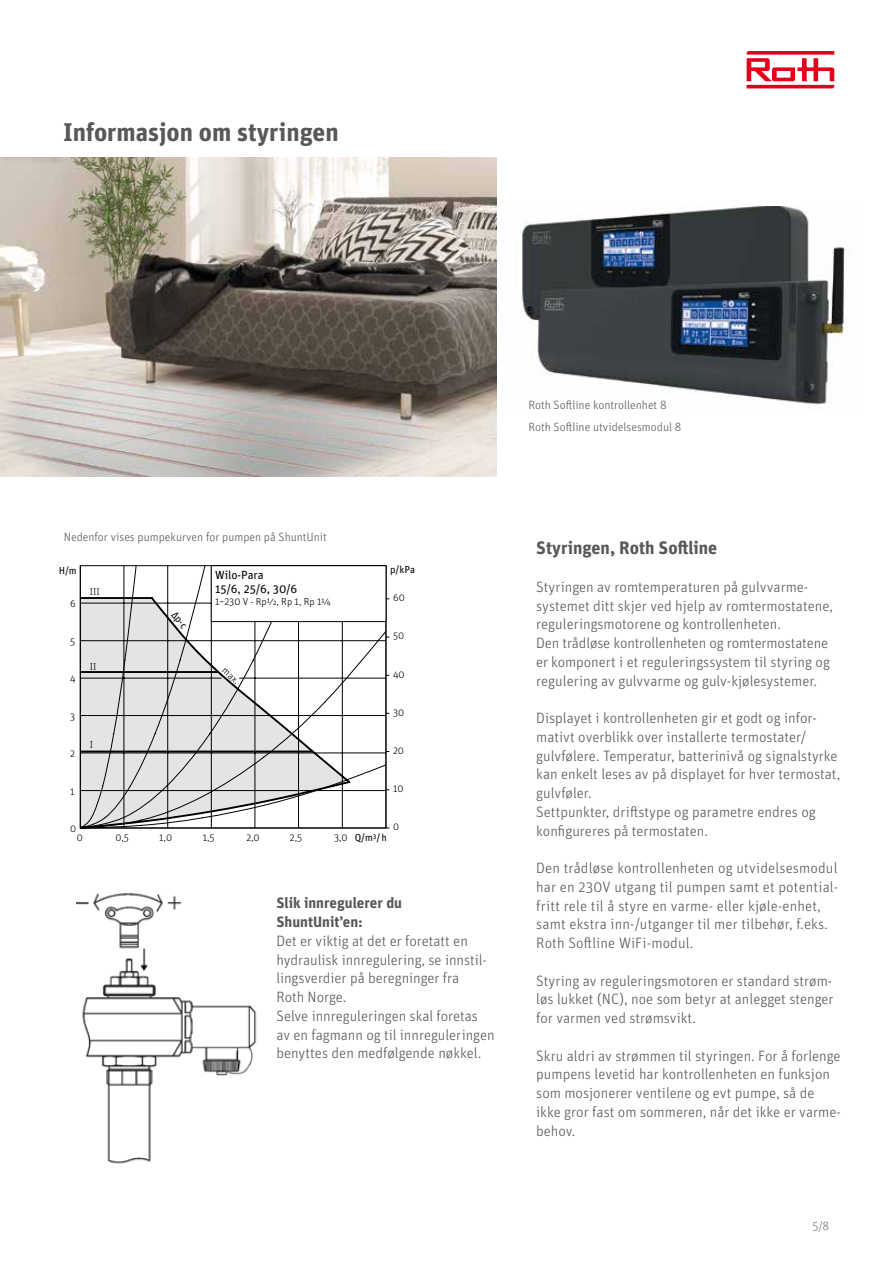
<style>
.page{position:relative;width:893px;height:1263px;background:#fff}
.page>*{position:absolute;margin:0;border:0;box-sizing:border-box;transform-origin:0 0}
.t1{font:700 25.5px "Unit OT";color:#58585a}
.t2{font:700 18px "Unit OT";color:#58585a}
.t3{font:300 15px/18.8px "Unit OT";color:#58585a}
.t4{font:700 15px/18.8px "Unit OT";color:#58585a}
.t5{font:300 12px/21.3px "Unit OT";color:#58585a}
.t6{font:300 12px "Unit OT";color:#707172}
.t7{font:11.85px/14.2px "Unit OT";color:#000}
.t8{font:300 10.2px "Unit OT";color:#000}
.t9{font:10.2px "Unit OT";color:#000}
</style>
<div class="page">
<svg style="left:747px;top:51px;width:87px;height:37px"></svg>
<img style="left:0;top:157px;width:496px;height:319px">
<svg style="left:123px;top:567px;width:261px;height:225px"></svg>
<svg style="left:79px;top:595px;width:273px;height:234px"></svg>
<hr style="left:80px;top:750px;width:233px;height:2px;background:#000">
<hr style="left:80px;top:671px;width:138px;height:2px;background:#000">
<div style="left:80px;top:565px;width:306px;height:263px;border:1px solid #000"></div>
<div style="left:211px;top:566px;width:175px;height:56px;background:#fff"></div>
<div style="left:211px;top:565px;width:175px;height:57px;border:1px solid #000"></div>
<img style="left:76px;top:893px;width:181px;height:271px">
<img style="left:522px;top:207px;width:329px;height:198px">
<h1 class="t1" style="left:63px;top:116px;width:277px">Informasjon om styringen</h1>
<p class="t5" style="left:528px;top:394px;width:155px">Roth Softline kontrollenhet 8<br>Roth Softline utvidelsesmodul 8</p>
<p class="t5" style="left:64px;top:526px;width:265px">Nedenfor vises pumpekurven for pumpen på ShuntUnit</p>
<p class="t9" style="left:59px;top:564px;width:20px">H/m</p>
<p class="t9" style="left:390px;top:563px;width:26px">p/kPa</p>
<p class="t7" style="left:215px;top:567px;width:84px">Wilo-Para<br>15/6, 25/6, 30/6</p>
<p class="t8" style="left:215px;top:596px;width:117px">1~230 V - Rp½, Rp 1, Rp 1¼</p>
<p class="t8" style="left:90px;top:586px;width:12px">III</p>
<p class="t8" style="left:393px;top:592px;width:13px">60</p>
<p class="t8" style="left:70px;top:598px;width:7px">6</p>
<p class="t9" style="left:178px;top:608px;width:20px;rotate:51deg">Δp-c</p>
<p class="t8" style="left:70px;top:635px;width:7px">5</p>
<p class="t8" style="left:393px;top:630px;width:13px">50</p>
<p class="t8" style="left:70px;top:673px;width:7px">4</p>
<p class="t8" style="left:90px;top:660px;width:8px">II</p>
<p class="t8" style="left:228px;top:664px;width:21px;rotate:42deg">max.</p>
<p class="t8" style="left:393px;top:668px;width:13px">40</p>
<p class="t8" style="left:70px;top:710px;width:7px">3</p>
<p class="t8" style="left:393px;top:706px;width:13px">30</p>
<p class="t8" style="left:70px;top:747px;width:6px">2</p>
<p class="t8" style="left:90px;top:739px;width:5px">I</p>
<p class="t8" style="left:393px;top:744px;width:12px">20</p>
<p class="t8" style="left:70px;top:785px;width:6px">1</p>
<p class="t8" style="left:393px;top:783px;width:12px">10</p>
<p class="t8" style="left:70px;top:822px;width:8px">0</p>
<p class="t8" style="left:77px;top:831px;width:8px">0</p>
<p class="t8" style="left:115px;top:831px;width:15px">0,5</p>
<p class="t8" style="left:159px;top:831px;width:14px">1,0</p>
<p class="t8" style="left:203px;top:831px;width:13px">1,5</p>
<p class="t8" style="left:246px;top:831px;width:15px">2,0</p>
<p class="t8" style="left:290px;top:831px;width:14px">2,5</p>
<p class="t8" style="left:334px;top:831px;width:15px">3,0</p>
<p class="t8" style="left:393px;top:821px;width:8px">0</p>
<p class="t9" style="left:355px;top:831px;width:34px">Q/m³/h</p>
<p class="t4" style="left:276px;top:893px;width:127px">Slik innregulerer du<br>ShuntUnit’en:</p>
<p class="t3" style="left:276px;top:931px;width:220px">Det er viktig at det er foretatt en hydraulisk innregulering, se innstil&shy;lingsverdier på beregninger fra<br>Roth Norge.<br>Selve innreguleringen skal foretas av en fagmann og til innreguleringen benyttes den medfølgende nøkkel.</p>
<p class="t8" style="left:323px;top:922px;width:16px">0,8</p>
<p class="t2" style="left:536px;top:536px;width:183px">Styringen, Roth Softline</p>
<p class="t3" style="left:536px;top:577px;width:298px">Styringen av romtemperaturen på gulvvarme&shy;systemet ditt skjer ved hjelp av romtermostatene, reguleringsmotorene og kontrollenheten.<br>Den trådløse kontrollenheten og romtermostatene er komponert i et reguleringssystem til styring og regulering av gulvvarme og gulv-kjølesystemer.</p>
<p class="t3" style="left:536px;top:709px;width:306px">Displayet i kontrollenheten gir et godt og infor&shy;mativt overblikk over installerte termostater/ gulvfølere. Temperatur, batterinivå og signalstyrke kan enkelt leses av på displayet for hver termostat, gulvføler.<br>Settpunkter, driftstype og parametre endres og konfigureres på termostaten.</p>
<p class="t3" style="left:536px;top:859px;width:304px">Den trådløse kontrollenheten og utvidelsesmodul har en 230V utgang til pumpen samt et potential&shy;fritt rele til å styre en varme- eller kjøle-enhet, samt ekstra inn-/utganger til mer tilbehør, f.eks.<br>Roth Softline WiFi-modul.</p>
<p class="t3" style="left:536px;top:971px;width:299px;text-align:justify">Styring av reguleringsmotoren er standard strøm&shy;løs lukket (NC), noe som betyr at anlegget stenger for varmen ved strømsvikt.</p>
<p class="t3" style="left:536px;top:1046px;width:306px">Skru aldri av strømmen til styringen. For å forlenge pumpens levetid har kontrollenheten en funksjon som mosjonerer ventilene og evt pumpe, så de ikke gror fast om sommeren, når det ikke er varme&shy;behov.</p>
<p class="t6" style="left:813px;top:1219px;width:18px">5/8</p>
</div>
